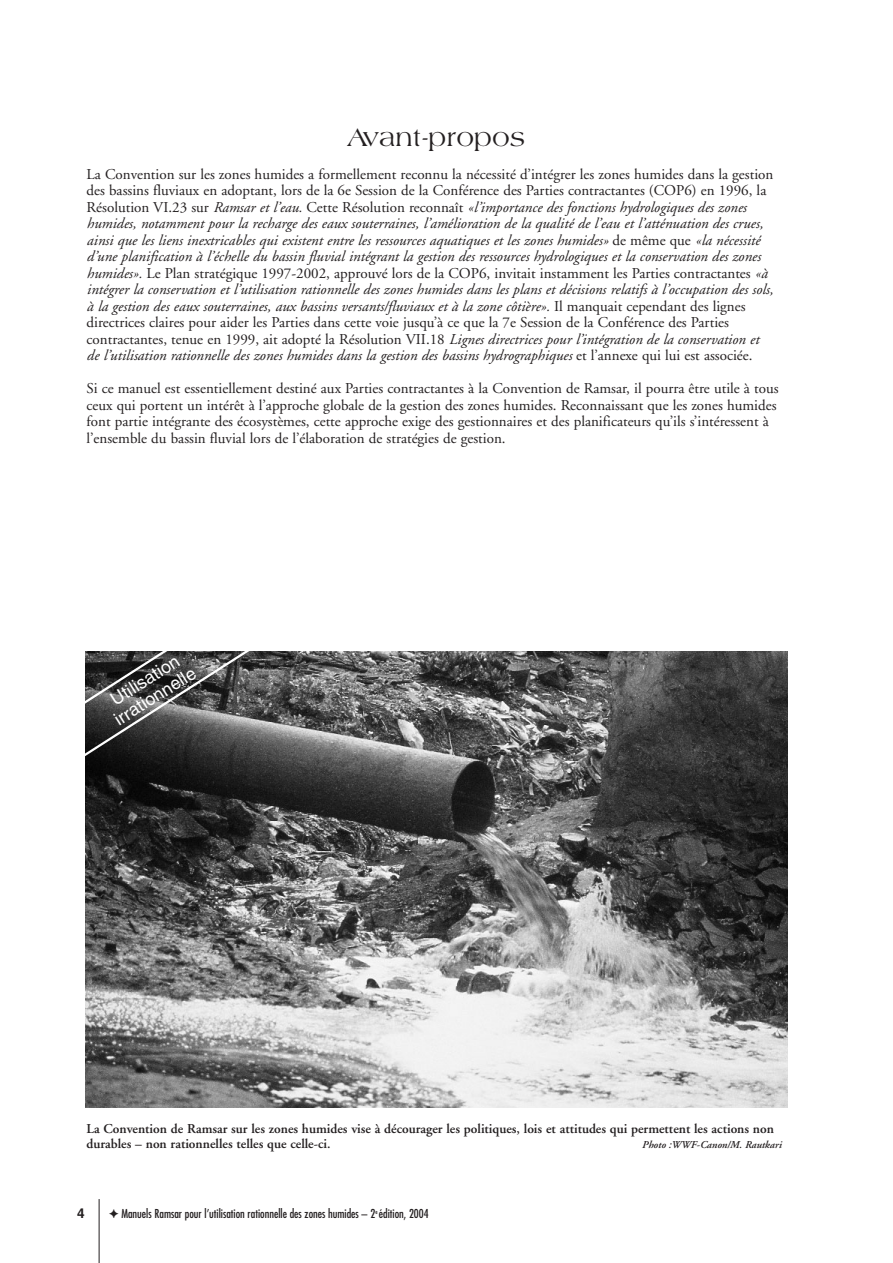
<style>
.page{position:relative;width:893px;height:1263px;background:#fff}
.page>*{position:absolute;margin:0;border:0;box-sizing:border-box;transform-origin:0 0}
.t1{font:27px "Amphion";color:#231f20}
.t2{font:18px/18.8px "Helvetica";color:#fff;text-align:center}
.t3{font:italic 15px/16.5px "Adobe Garamond";color:#231f20}
.t4{font:15px/16.5px "Adobe Garamond";color:#231f20}
.t5{font:600 13.5px/15px "Adobe Garamond";color:#231f20}
.t6{font:700 13.5px "Helvetica";color:#231f20}
.t7{font:condensed 12px "Futura";color:#231f20}
.t8{font:italic 600 10.5px "Adobe Garamond";color:#231f20}
.s1{font-style:normal}
.s2{font-family:"Monotype Sorts";font-stretch:normal}
</style>
<div class="page">
<hr style="left:99px;top:1199px;width:1px;height:64px;background:#231f20">
<img style="left:85px;top:651px;width:702px;height:456px">
<svg style="left:85px;top:651px;width:184px;height:116px"></svg>
<h1 class="t1" style="left:346px;top:127px;width:180px">Avant-propos</h1>
<p class="t3" style="left:87px;top:167px;width:688px"><span class="s1">La Convention sur les zones humides a formellement reconnu la nécessité d’intégrer les zones humides dans la gestion des bassins fluviaux en adoptant, lors de la 6e Session de la Conférence des Parties contractantes (COP6) en 1996, la Résolution VI.23 sur</span> Ramsar et l’eau. <span class="s1">Cette Résolution reconnaît</span> «l’importance des fonctions hydrologiques des zones humides, notamment pour la recharge des eaux souterraines, l’amélioration de la qualité de l’eau et l’atténuation des crues, ainsi que les liens inextricables qui existent entre les ressources aquatiques et les zones humides» <span class="s1">de même que</span> «la nécessité d’une planification à l’échelle du bassin fluvial intégrant la gestion des ressources hydrologiques et la conservation des zones humides». <span class="s1">Le Plan stratégique 1997-2002, approuvé lors de la COP6, invitait instamment les Parties contractantes</span> «à intégrer la conservation et l’utilisation rationnelle des zones humides dans les plans et décisions relatifs à l’occupation des sols, à la gestion des eaux souterraines, aux bassins versants/fluviaux et à la zone côtière». <span class="s1">Il manquait cependant des lignes directrices claires pour aider les Parties dans cette voie jusqu’à ce que la 7e Session de la Conférence des Parties contractantes, tenue en 1999, ait adopté la Résolution VII.18</span> Lignes directrices pour l’intégration de la conservation et de l’utilisation rationnelle des zones humides dans la gestion des bassins hydrographiques <span class="s1">et l’annexe qui lui est associée.</span></p>
<p class="t4" style="left:87px;top:382px;width:693px">Si ce manuel est essentiellement destiné aux Parties contractantes à la Convention de Ramsar, il pourra être utile à tous ceux qui portent un intérêt à l’approche globale de la gestion des zones humides. Reconnaissant que les zones humides font partie intégrante des écosystèmes, cette approche exige des gestionnaires et des planificateurs qu’ils s’intéressent à l’ensemble du bassin fluvial lors de l’élaboration de stratégies de gestion.</p>
<p class="t2" style="left:102px;top:698px;width:94px;rotate:-32deg">Utilisation irrationnelle</p>
<p class="t5" style="left:87px;top:1123px;width:688px">La Convention de Ramsar sur les zones humides vise à décourager les politiques, lois et attitudes qui permettent les actions non durables – non rationnelles telles que celle-ci.</p>
<p class="t8" style="left:642px;top:1141px;width:141px">Photo :WWF-Canon/M. Rautkari</p>
<p class="t6" style="left:77px;top:1209px;width:9px">4</p>
<p class="t7" style="left:109px;top:1208px;width:321px"><span class="s2">✦</span> Manuels Ramsar pour l’utilisation rationnelle des zones humides – 2<sup>e</sup> édition, 2004</p>
</div>
